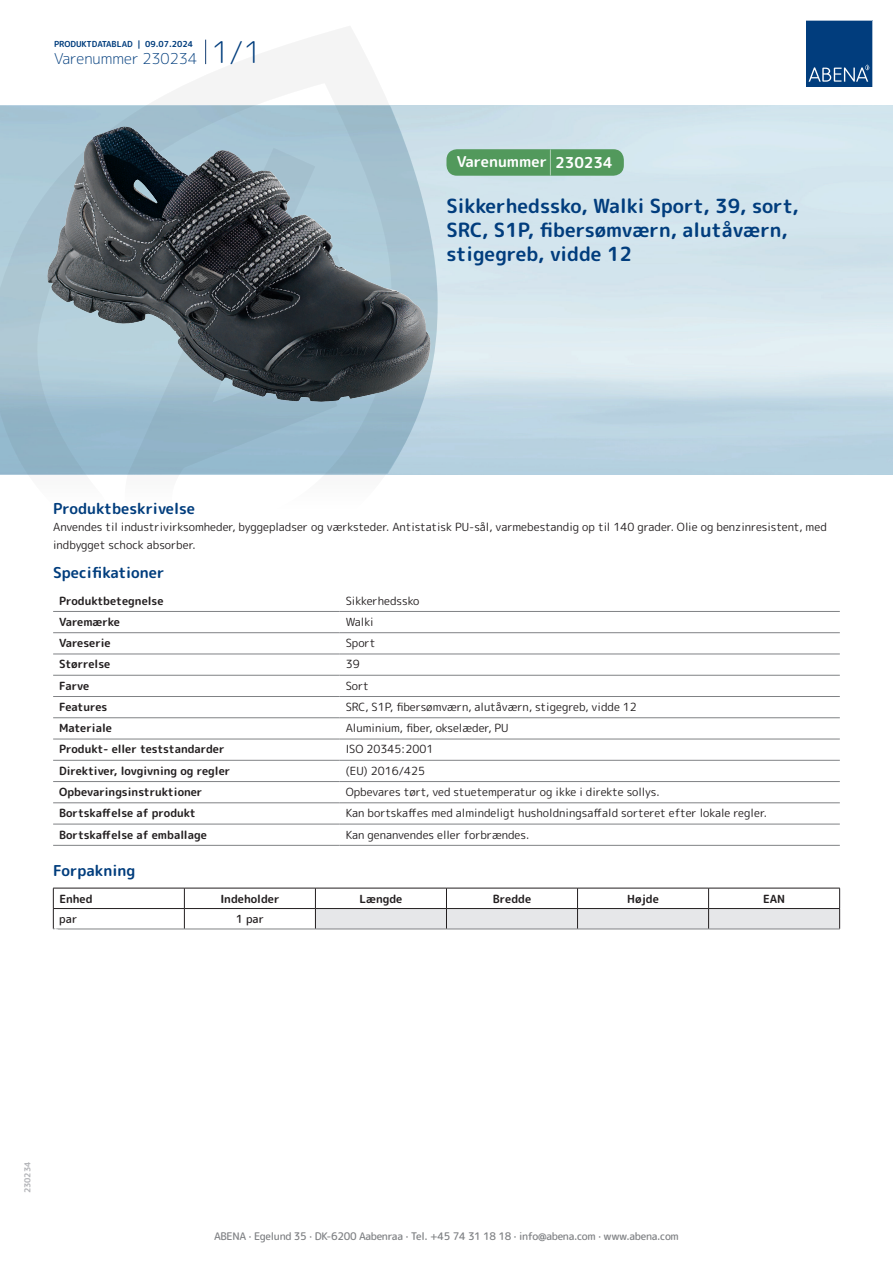
<style>
.page{position:relative;width:893px;height:1263px;background:#fff}
.page>*{position:absolute;margin:0;border:0;box-sizing:border-box;transform-origin:0 0}
.t1{font:700 19.5px/24px "Rounded Mplus 1 c";color:#013d7d}
.t2{font:700 15px "Rounded Mplus 1 c";color:#013d7d}
.t3{font:300 15px "Rounded Mplus 1 c";color:#013d7d}
.t4{font:700 15px "Rounded Mplus 1 c";color:#fff}
.t5{font:11.25px/18px "Rounded Mplus 1 c";color:#231f20}
.t6{font:700 11.25px "Rounded Mplus 1 c";color:#231f20}
.t7{font:500 11.25px "Rounded Mplus 1 c";color:#231f20}
.t8{font:500 10.5px "Rounded Mplus 1 c";letter-spacing:-.03em;color:#808285}
.t9{font:700 10.5px "Rounded Mplus 1 c";color:#fff}
.t10{font:700 8.25px "Rounded Mplus 1 c";color:#013d7d}
.t11{font:700 8.25px "Rounded Mplus 1 c";color:#b2b3b7}
.s1{font-size:30px}
.s2{font-size:25.5px}
</style>
<div class="page">
<svg style="left:0;top:26px;width:439px;height:449px"></svg>
<svg style="left:0;top:106px;width:438px;height:368px"></svg>
<svg style="left:205px;top:40px;width:1px;height:24px"></svg>
<svg style="left:806px;top:20px;width:67px;height:67px"></svg>
<img style="left:47px;top:128px;width:346px;height:274px">
<hr style="left:53px;top:611px;width:287px;height:1px;background:#808285">
<hr style="left:340px;top:611px;width:500px;height:1px;background:#808285">
<hr style="left:53px;top:632px;width:287px;height:1px;background:#808285">
<hr style="left:340px;top:632px;width:500px;height:1px;background:#808285">
<hr style="left:53px;top:654px;width:287px;height:1px;background:#808285">
<hr style="left:340px;top:654px;width:500px;height:1px;background:#808285">
<hr style="left:53px;top:675px;width:287px;height:1px;background:#808285">
<hr style="left:340px;top:675px;width:500px;height:1px;background:#808285">
<hr style="left:53px;top:696px;width:287px;height:1px;background:#808285">
<hr style="left:340px;top:696px;width:500px;height:1px;background:#808285">
<hr style="left:53px;top:717px;width:287px;height:1px;background:#808285">
<hr style="left:340px;top:717px;width:500px;height:1px;background:#808285">
<hr style="left:53px;top:739px;width:287px;height:1px;background:#808285">
<hr style="left:340px;top:739px;width:500px;height:1px;background:#808285">
<hr style="left:53px;top:760px;width:287px;height:1px;background:#808285">
<hr style="left:340px;top:760px;width:500px;height:1px;background:#808285">
<hr style="left:53px;top:781px;width:287px;height:1px;background:#808285">
<hr style="left:340px;top:781px;width:500px;height:1px;background:#808285">
<hr style="left:53px;top:802px;width:287px;height:1px;background:#808285">
<hr style="left:340px;top:802px;width:500px;height:1px;background:#808285">
<hr style="left:53px;top:824px;width:287px;height:1px;background:#808285">
<hr style="left:340px;top:824px;width:500px;height:1px;background:#808285">
<hr style="left:53px;top:845px;width:287px;height:1px;background:#808285">
<hr style="left:340px;top:845px;width:500px;height:1px;background:#808285">
<hr style="left:53px;top:888px;width:131px;height:1px;background:#231f20">
<hr style="left:184px;top:888px;width:131px;height:1px;background:#231f20">
<hr style="left:53px;top:908px;width:131px;height:1px;background:#231f20">
<svg style="left:53px;top:888px;width:1px;height:41px"></svg>
<hr style="left:184px;top:908px;width:131px;height:1px;background:#231f20">
<svg style="left:184px;top:888px;width:1px;height:41px"></svg>
<svg style="left:315px;top:888px;width:525px;height:41px"></svg>
<hr style="left:53px;top:929px;width:131px;height:1px;background:#808285">
<hr style="left:184px;top:929px;width:131px;height:1px;background:#808285">
<hr style="left:315px;top:929px;width:131px;height:1px;background:#808285">
<hr style="left:446px;top:929px;width:131px;height:1px;background:#808285">
<hr style="left:577px;top:929px;width:132px;height:1px;background:#808285">
<hr style="left:709px;top:929px;width:131px;height:1px;background:#808285">
<div style="left:446px;top:149px;width:178px;height:27px;background:#52995c;border-radius:10px"></div>
<p class="t10" style="left:54px;top:38px;width:141px">PRODUKTDATABLAD | 09.07.2024</p>
<h2 class="t3" style="left:54px;top:48px;width:209px">Varenummer 230234 <span class="s1">1/1</span></h2>
<h2 class="t4" style="left:457px;top:151px;width:157px">Varenummer <span class="s2">|</span> 230234</h2>
<h1 class="t1" style="left:446px;top:194px;width:354px">Sikkerhedssko, Walki Sport, 39, sort,<br>SRC, S1P, fibersømværn, alutåværn, stigegreb, vidde 12</h1>
<h2 class="t2" style="left:53px;top:498px;width:143px">Produktbeskrivelse</h2>
<p class="t5" style="left:53px;top:517px;width:775px">Anvendes til industrivirksomheder, byggepladser og værksteder. Antistatisk PU-sål, varmebestandig op til 140 grader. Olie og benzinresistent, med indbygget schock absorber.</p>
<h2 class="t2" style="left:53px;top:562px;width:113px">Specifikationer</h2>
<p class="t6" style="left:59px;top:592px;width:106px">Produktbetegnelse</p>
<p class="t5" style="left:346px;top:591px;width:75px">Sikkerhedssko</p>
<p class="t6" style="left:59px;top:614px;width:62px">Varemærke</p>
<p class="t5" style="left:346px;top:613px;width:30px">Walki</p>
<p class="t6" style="left:59px;top:635px;width:53px">Vareserie</p>
<p class="t5" style="left:346px;top:634px;width:31px">Sport</p>
<p class="t6" style="left:59px;top:656px;width:53px">Størrelse</p>
<p class="t5" style="left:346px;top:655px;width:15px">39</p>
<p class="t6" style="left:59px;top:678px;width:32px">Farve</p>
<p class="t5" style="left:346px;top:676px;width:25px">Sort</p>
<p class="t6" style="left:59px;top:699px;width:50px">Features</p>
<p class="t5" style="left:346px;top:698px;width:293px">SRC, S1P, fibersømværn, alutåværn, stigegreb, vidde 12</p>
<p class="t6" style="left:59px;top:720px;width:54px">Materiale</p>
<p class="t5" style="left:346px;top:719px;width:164px">Aluminium, fiber, okselæder, PU</p>
<p class="t6" style="left:59px;top:741px;width:167px">Produkt- eller teststandarder</p>
<p class="t5" style="left:346px;top:740px;width:89px">ISO 20345:2001</p>
<p class="t6" style="left:59px;top:763px;width:173px">Direktiver, lovgivning og regler</p>
<p class="t5" style="left:346px;top:762px;width:81px">(EU) 2016/425</p>
<p class="t6" style="left:59px;top:784px;width:145px">Opbevaringsinstruktioner</p>
<p class="t5" style="left:346px;top:783px;width:315px">Opbevares tørt, ved stuetemperatur og ikke i direkte sollys.</p>
<p class="t6" style="left:59px;top:805px;width:138px">Bortskaffelse af produkt</p>
<p class="t5" style="left:346px;top:804px;width:423px">Kan bortskaffes med almindeligt husholdningsaffald sorteret efter lokale regler.</p>
<p class="t6" style="left:59px;top:826px;width:149px">Bortskaffelse af emballage</p>
<p class="t5" style="left:346px;top:825px;width:185px">Kan genanvendes eller forbrændes.</p>
<h2 class="t2" style="left:53px;top:859px;width:84px">Forpakning</h2>
<p class="t6" style="left:59px;top:890px;width:35px">Enhed</p>
<p class="t6" style="left:220px;top:890px;width:61px">Indeholder</p>
<p class="t6" style="left:359px;top:890px;width:44px">Længde</p>
<p class="t6" style="left:493px;top:890px;width:40px">Bredde</p>
<p class="t6" style="left:627px;top:890px;width:33px">Højde</p>
<p class="t6" style="left:763px;top:890px;width:24px">EAN</p>
<p class="t7" style="left:59px;top:911px;width:19px">par</p>
<p class="t7" style="left:236px;top:911px;width:30px">1 par</p>
<p class="t9" style="left:53px;top:924px;width:7px">*</p>
<p class="t11" style="left:22px;top:1193px;width:33px;rotate:-90deg">230234</p>
<p class="t8" style="left:214px;top:1229px;width:466px">ABENA · Egelund 35 · DK-6200 Aabenraa · Tel. +45 74 31 18 18 · info@abena.com · www.abena.com</p>
</div>
